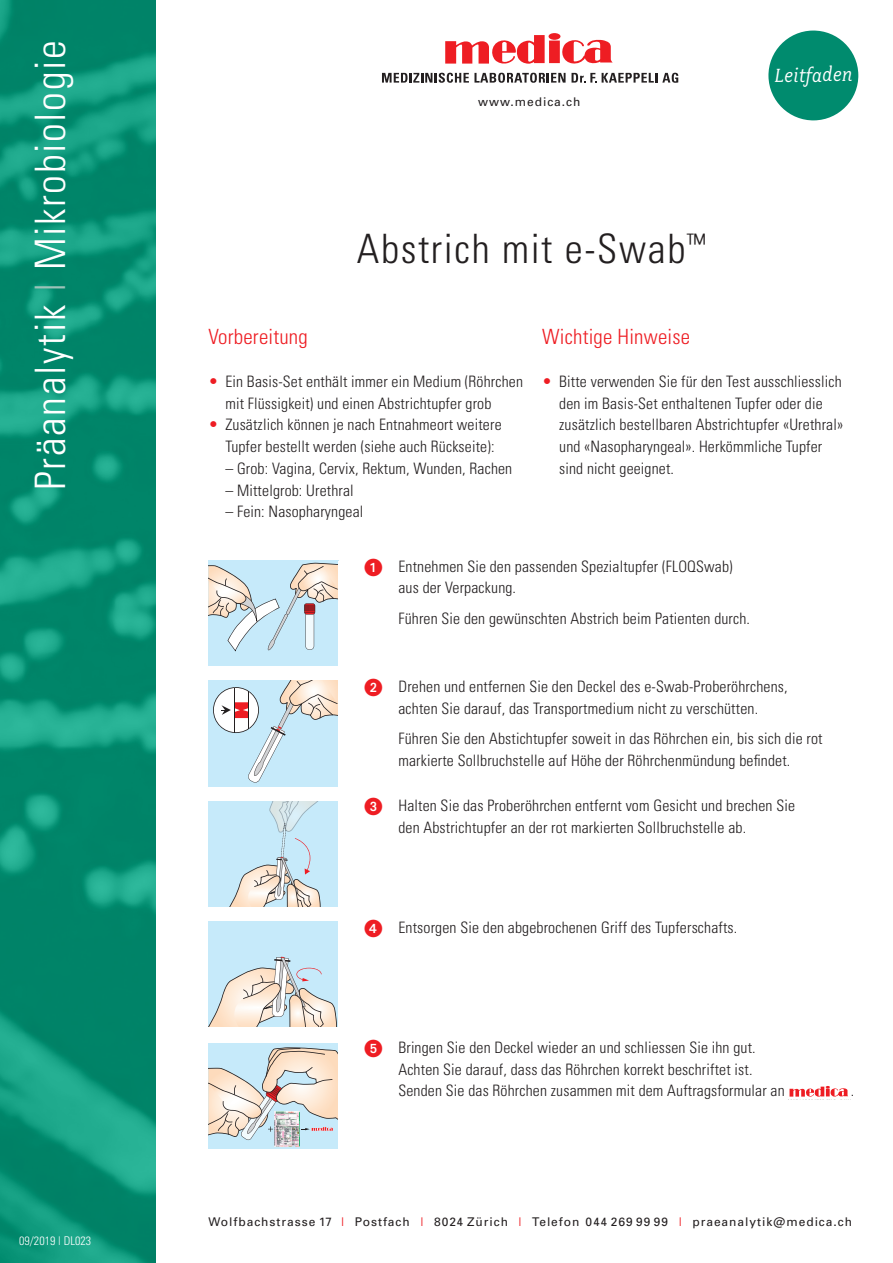
<style>
.page{position:relative;width:893px;height:1263px;background:#fff}
.page>*{position:absolute;margin:0;border:0;box-sizing:border-box;transform-origin:0 0}
.t1{font:300 condensed 42px "Univers";letter-spacing:.04em;color:#fff}
.HHT{font:300 condensed 40.5px "Univers";letter-spacing:.04em;color:#231f20}
.t2{font:italic 21.3px "Fairplex Narrow";color:#fff}
.haupttitel{font:300 condensed 21px "Univers";letter-spacing:.01em;color:#ee1d23}
.aufzählung_grösser{font:300 condensed 15.75px/21.8px "Univers";letter-spacing:.01em;color:#231f20}
.t3{font:12px "Univers";letter-spacing:.08em;color:#231f20}
.versionsnummer{font:300 condensed 12px "Univers";letter-spacing:.005em;color:#fff}
.s1{color:#9cc2b8}
.s2{font-size:16.5px;color:#ee1d23}
.s3{font-family:"European Pi One";font-weight:400;font-stretch:normal;font-size:18px;color:#ee1d23}
.s4{color:#ee1d23}
</style>
<div class="page">
<div style="left:768px;top:30px;width:91px;height:91px;background:#008b6e;border-radius:50%"></div>
<svg style="left:445px;top:33px;width:168px;height:31px"></svg>
<svg style="left:382px;top:73px;width:296px;height:10px"></svg>
<img style="left:0;top:0;width:155px;height:1263px">
<svg style="left:789px;top:1086px;width:59px;height:11px"></svg>
<div style="left:208px;top:560px;width:131px;height:106px;background:#c6eafa"></div>
<div style="left:208px;top:680px;width:131px;height:107px;background:#c6eafa"></div>
<div style="left:208px;top:801px;width:131px;height:106px;background:#c6eafa"></div>
<div style="left:208px;top:921px;width:131px;height:106px;background:#c6eafa"></div>
<div style="left:208px;top:1043px;width:131px;height:105px;background:#c6eafa"></div>
<svg style="left:208px;top:563px;width:131px;height:88px"></svg>
<svg style="left:208px;top:957px;width:129px;height:70px"></svg>
<svg style="left:229px;top:801px;width:92px;height:106px"></svg>
<svg style="left:213px;top:680px;width:126px;height:103px"></svg>
<svg style="left:208px;top:1047px;width:131px;height:93px"></svg>
<img style="left:275px;top:1111px;width:25px;height:35px">
<p class="t1" style="left:25px;top:490px;width:451px;rotate:-90deg">Präanalytik <span class="s1">|</span> Mikrobiologie</p>
<p class="versionsnummer" style="left:19px;top:1233px;width:74px">09/2019 | DL023</p>
<p class="t3" style="left:478px;top:94px;width:104px">www.medica.ch</p>
<p class="HHT" style="left:357px;top:224px;width:350px">Abstrich mit e-Swab<sup>™</sup></p>
<p class="t2" style="left:774px;top:64px;width:79px;rotate:-1deg">Leitfaden</p>
<p class="haupttitel" style="left:208px;top:324px;width:101px">Vorbereitung</p>
<p class="aufzählung_grösser" style="left:225px;top:370px;width:299px;text-indent:-17px"><span class="s2">•</span> Ein Basis-Set enthält immer ein Medium (Röhrchen mit Flüssigkeit) und einen Abstrichtupfer grob</p>
<p class="aufzählung_grösser" style="left:225px;top:414px;width:278px;text-indent:-17px"><span class="s2">•</span> Zusätzlich können je nach Entnahmeort weitere<br>Tupfer bestellt werden (siehe auch Rückseite):</p>
<p class="aufzählung_grösser" style="left:225px;top:457px;width:288px">– Grob: Vagina, Cervix, Rektum, Wunden, Rachen</p>
<p class="aufzählung_grösser" style="left:225px;top:479px;width:130px">– Mittelgrob: Urethral</p>
<p class="aufzählung_grösser" style="left:225px;top:501px;width:139px">– Fein: Nasopharyngeal</p>
<p class="haupttitel" style="left:542px;top:324px;width:149px">Wichtige Hinweise</p>
<p class="aufzählung_grösser" style="left:559px;top:370px;width:285px;text-indent:-17px"><span class="s2">•</span> Bitte verwenden Sie für den Test ausschliesslich den im Basis-Set enthaltenen Tupfer oder die zusätzlich bestellbaren Abstrichtupfer «Urethral» und «Nasopharyngeal». Herkömmliche Tupfer sind nicht geeignet.</p>
<p class="aufzählung_grösser" style="left:398px;top:555px;width:336px;text-indent:-34px"><span class="s3">1</span> Entnehmen Sie den passenden Spezialtupfer (FLOQSwab) aus der Verpackung.</p>
<p class="aufzählung_grösser" style="left:398px;top:607px;width:353px">Führen Sie den gewünschten Abstrich beim Patienten durch.</p>
<p class="aufzählung_grösser" style="left:364px;top:675px;width:425px;text-align:center"><span class="s3">2</span> Drehen und entfernen Sie den Deckel des e-Swab-Proberöhrchens, achten Sie darauf, das Transportmedium nicht zu verschütten.</p>
<p class="aufzählung_grösser" style="left:398px;top:727px;width:426px">Führen Sie den Abstichtupfer soweit in das Röhrchen ein, bis sich die rot markierte Sollbruchstelle auf Höhe der Röhrchenmündung befindet.</p>
<p class="aufzählung_grösser" style="left:398px;top:795px;width:398px;text-indent:-34px"><span class="s3">3</span> Halten Sie das Proberöhrchen entfernt vom Gesicht und brechen Sie den Abstrichtupfer an der rot markierten Sollbruchstelle ab.</p>
<p class="aufzählung_grösser" style="left:364px;top:916px;width:374px"><span class="s3">4</span> Entsorgen Sie den abgebrochenen Griff des Tupferschafts.</p>
<p class="aufzählung_grösser" style="left:364px;top:1036px;width:393px"><span class="s3">5</span> Bringen Sie den Deckel wieder an und schliessen Sie ihn gut.</p>
<p class="aufzählung_grösser" style="left:398px;top:1058px;width:356px">Achten Sie darauf, dass das Röhrchen korrekt beschriftet ist.</p>
<p class="aufzählung_grösser" style="left:398px;top:1080px;width:388px">Senden Sie das Röhrchen zusammen mit dem Auftragsformular an</p>
<p class="aufzählung_grösser" style="left:851px;top:1080px;width:5px">.</p>
<p class="t3" style="left:208px;top:1214px;width:645px">Wolfbachstrasse 17 <span class="s4">|</span> Postfach <span class="s4">|</span> 8024 Zürich <span class="s4">|</span> Telefon 044 269 99 99 <span class="s4">|</span> praeanalytik@medica.ch</p>
</div>
